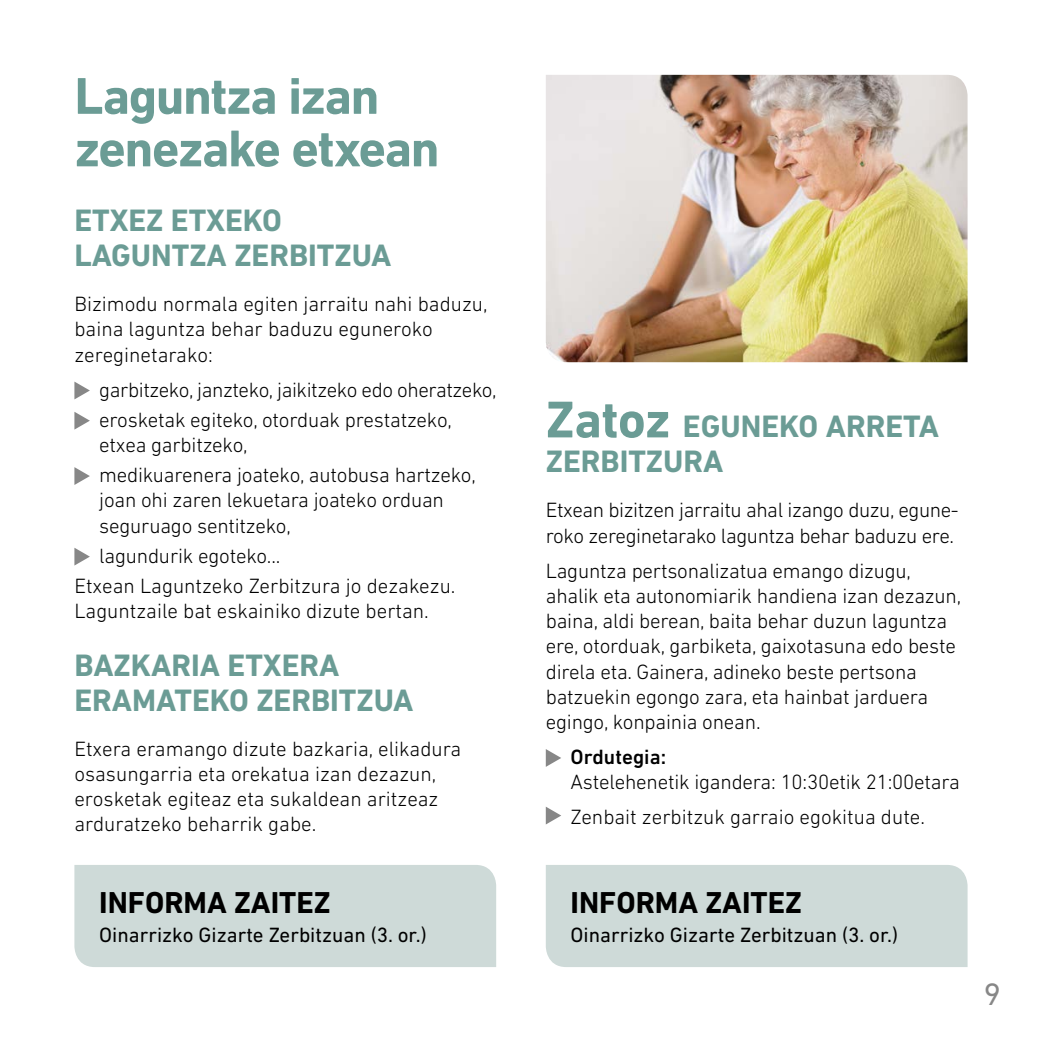
<style>
.page{position:relative;width:1042px;height:1042px;background:#fff}
.page>*{position:absolute;margin:0;border:0;box-sizing:border-box;transform-origin:0 0}
.t1{font:700 52.5px/52.5px "DIN Next LT Pro";letter-spacing:-.03em;color:#6b9c95}
.t2{font:700 31.5px/35px "DIN Next LT Pro";color:#6b9c95}
.t3{font:31.5px "DIN Next LT Pro";color:#878787}
.t4{font:700 30.8px "DIN Next LT Pro";color:#000}
.t5{font:300 21px/25.2px "DIN Next LT Pro";letter-spacing:-.01em;color:#000}
.t6{font:21px "DIN Next LT Pro";color:#000}
.t7{font:500 21px "DIN Next LT Pro";color:#000}
.s1{font-size:52.5px}
</style>
<div class="page">
<svg style="left:74px;top:381px;width:16px;height:18px"></svg>
<svg style="left:74px;top:412px;width:16px;height:18px"></svg>
<svg style="left:74px;top:467px;width:16px;height:18px"></svg>
<svg style="left:74px;top:548px;width:16px;height:17px"></svg>
<div style="left:74px;top:865px;width:422px;height:102px;background:#cedad8"></div>
<svg style="left:546px;top:749px;width:15px;height:18px"></svg>
<svg style="left:546px;top:807px;width:15px;height:17px"></svg>
<div style="left:546px;top:865px;width:421px;height:102px;background:#cedad8"></div>
<img style="left:546px;top:75px;width:421px;height:287px">
<h1 class="t1" style="left:74px;top:70px;width:367px">Laguntza izan zenezake etxean</h1>
<h2 class="t2" style="left:74px;top:203px;width:319px">ETXEZ ETXEKO<br>LAGUNTZA ZERBITZUA</h2>
<p class="t5" style="left:74px;top:291px;width:415px">Bizimodu normala egiten jarraitu nahi baduzu, baina laguntza behar baduzu eguneroko zereginetarako:</p>
<p class="t5" style="left:99px;top:374px;width:399px;line-height:30.1px">garbitzeko, janzteko, jaikitzeko edo oheratzeko, erosketak egiteko, otorduak prestatzeko,</p>
<p class="t5" style="left:99px;top:430px;width:378px;line-height:30.1px">etxea garbitzeko,<br>medikuarenera joateko, autobusa hartzeko,</p>
<p class="t5" style="left:99px;top:487px;width:346px">joan ohi zaren lekuetara joateko orduan seguruago sentitzeko,</p>
<p class="t5" style="left:74px;top:540px;width:382px;line-height:30.1px;text-indent:25px">lagundurik egoteko...<br>Etxean Laguntzeko Zerbitzura jo dezakezu.</p>
<p class="t5" style="left:74px;top:598px;width:356px">Laguntzaile bat eskainiko dizute bertan.</p>
<h2 class="t2" style="left:74px;top:647px;width:341px">BAZKARIA ETXERA<br>ERAMATEKO ZERBITZUA</h2>
<p class="t5" style="left:74px;top:735px;width:388px">Etxera eramango dizute bazkaria, elikadura osasungarria eta orekatua izan dezazun, erosketak egiteaz eta sukaldean aritzeaz arduratzeko beharrik gabe.</p>
<h3 class="t4" style="left:99px;top:884px;width:233px">INFORMA ZAITEZ</h3>
<p class="t6" style="left:99px;top:923px;width:329px">Oinarrizko Gizarte Zerbitzuan (3. or.)</p>
<h2 class="t2" style="left:546px;top:409px;width:395px"><span class="s1">Zatoz</span> EGUNEKO ARRETA<br>ZERBITZURA</h2>
<p class="t5" style="left:546px;top:497px;width:414px">Etxean bizitzen jarraitu ahal izango duzu, egune&shy;roko zereginetarako laguntza behar baduzu ere.</p>
<p class="t5" style="left:546px;top:558px;width:417px">Laguntza pertsonalizatua emango dizugu, ahalik eta autonomiarik handiena izan dezazun, baina, aldi berean, baita behar duzun laguntza ere, otorduak, garbiketa, gaixotasuna edo beste direla eta. Gainera, adineko beste pertsona batzuekin egongo zara, eta hainbat jarduera egingo, konpainia onean.</p>
<p class="t7" style="left:570px;top:745px;width:97px">Ordutegia:</p>
<p class="t5" style="left:570px;top:764px;width:391px;line-height:35.2px">Astelehenetik igandera: 10:30etik 21:00etara<br>Zenbait zerbitzuk garraio egokitua dute.</p>
<h3 class="t4" style="left:570px;top:884px;width:233px">INFORMA ZAITEZ</h3>
<p class="t6" style="left:570px;top:923px;width:329px">Oinarrizko Gizarte Zerbitzuan (3. or.)</p>
<h2 class="t3" style="left:984px;top:976px;width:19px">9</h2>
</div>
